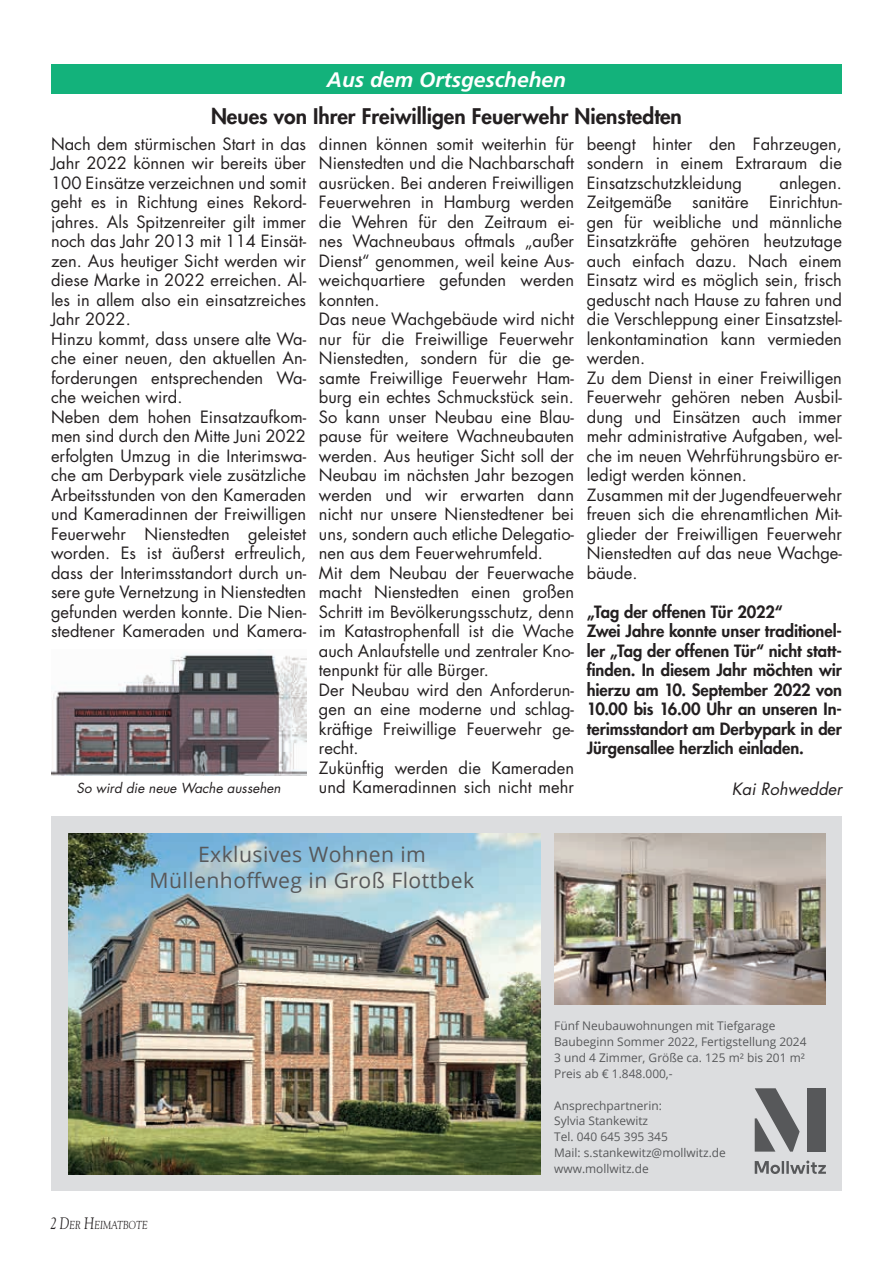
<style>
.page{position:relative;width:893px;height:1263px;background:#fff}
.page>*{position:absolute;margin:0;border:0;box-sizing:border-box;transform-origin:0 0}
.t1{font:21.15px/26.5px "Open Sans";letter-spacing:.02em;color:#57585a;text-align:center}
.t2{font:800 21px "Futura Std";color:#231f20}
.t3{font:italic 700 21px "Frutiger LT Std";color:#fff}
.t4{font:16.5px/19.5px "Futura Std";color:#231f20}
.t5{font:800 16.5px/19.5px "Futura Std";letter-spacing:-.005em;color:#231f20}
.t6{font:italic 16.5px "Futura Std";color:#231f20}
.t7{font:italic 13.5px "Futura Std";color:#231f20}
.t8{font:11.85px/15.9px "Open Sans";color:#57585a}
.t9{font:italic 11.55px "Goudy Std";color:#231f20;scale:.8 1}
.s1{font-size:16.5px}
</style>
<div class="page">
<div style="left:51px;top:64px;width:791px;height:30px;background:#13b27b"></div>
<img style="left:51px;top:653px;width:255px;height:122px">
<div style="left:51px;top:817px;width:791px;height:374px;background:#dcdddf"></div>
<img style="left:68px;top:834px;width:472px;height:340px">
<img style="left:554px;top:834px;width:271px;height:170px">
<svg style="left:755px;top:1160px;width:71px;height:14px"></svg>
<svg style="left:755px;top:1088px;width:45px;height:63px"></svg>
<div style="left:808px;top:1088px;width:18px;height:63px;background:#57585a"></div>
<p class="t3" style="left:327px;top:67px;width:241px">Aus dem Ortsgeschehen</p>
<p class="t2" style="left:211px;top:103px;width:472px">Neues von Ihrer Freiwilligen Feuerwehr Nienstedten</p>
<p class="t4" style="left:51px;top:134px;width:257px">Nach dem stürmischen Start in das<br>Jahr 2022 können wir bereits über<br>100 Einsätze verzeichnen und somit geht es in Richtung eines Rekord&shy;jahres. Als Spitzenreiter gilt immer noch das Jahr 2013 mit 114 Einsät&shy;zen. Aus heutiger Sicht werden wir diese Marke in 2022 erreichen. Al&shy;les in allem also ein einsatzreiches<br>Jahr 2022.<br>Hinzu kommt, dass unsere alte Wa&shy;che einer neuen, den aktuellen An&shy;forderungen entsprechenden Wa&shy;che weichen wird.<br>Neben dem hohen Einsatzaufkom&shy;men sind durch den Mitte Juni 2022 erfolgten Umzug in die Interimswa&shy;che am Derbypark viele zusätzliche<br>Arbeitsstunden von den Kameraden und Kameradinnen der Freiwilligen<br>Feuerwehr Nienstedten geleistet worden. Es ist äußerst erfreulich, dass der Interimsstandort durch un&shy;sere gute Vernetzung in Nienstedten gefunden werden konnte. Die Nien&shy;stedtener Kameraden und Kamera-</p>
<p class="t4" style="left:319px;top:134px;width:257px">dinnen können somit weiterhin für<br>Nienstedten und die Nachbarschaft ausrücken. Bei anderen Freiwilligen<br>Feuerwehren in Hamburg werden die Wehren für den Zeitraum ei&shy;nes Wachneubaus oftmals „außer<br>Dienst“ genommen, weil keine Aus&shy;weichquartiere gefunden werden konnten.<br>Das neue Wachgebäude wird nicht nur für die Freiwillige Feuerwehr<br>Nienstedten, sondern für die ge&shy;samte Freiwillige Feuerwehr Ham&shy;burg ein echtes Schmuckstück sein.<br>So kann unser Neubau eine Blau&shy;pause für weitere Wachneubauten werden. Aus heutiger Sicht soll der<br>Neubau im nächsten Jahr bezogen werden und wir erwarten dann nicht nur unsere Nienstedtener bei uns, sondern auch etliche Delegatio&shy;nen aus dem Feuerwehrumfeld.<br>Mit dem Neubau der Feuerwache macht Nienstedten einen großen<br>Schritt im Bevölkerungsschutz, denn im Katastrophenfall ist die Wache auch Anlaufstelle und zentraler Kno&shy;tenpunkt für alle Bürger.<br>Der Neubau wird den Anforderun&shy;gen an eine moderne und schlag&shy;kräftige Freiwillige Feuerwehr ge&shy;recht.<br>Zukünftig werden die Kameraden und Kameradinnen sich nicht mehr</p>
<p class="t4" style="left:587px;top:134px;width:257px;text-align:justify">beengt hinter den Fahrzeugen, sondern in einem Extraraum die Einsatzschutzkleidung</p>
<p class="t4" style="left:587px;top:173px;width:257px;text-indent:193px">anlegen.<br>Zeitgemäße sanitäre Einrichtun&shy;gen für weibliche und männliche<br>Einsatzkräfte gehören heutzutage auch einfach dazu. Nach einem<br>Einsatz wird es möglich sein, frisch geduscht nach Hause zu fahren und die Verschleppung einer Einsatzstel&shy;lenkontamination kann vermieden werden.<br>Zu dem Dienst in einer Freiwilligen<br>Feuerwehr gehören neben Ausbil&shy;dung und Einsätzen auch immer mehr administrative Aufgaben, wel&shy;che im neuen Wehrführungsbüro er&shy;ledigt werden können.<br>Zusammen mit der Jugendfeuerwehr freuen sich die ehrenamtlichen Mit&shy;glieder der Freiwilligen Feuerwehr<br>Nienstedten auf das neue Wachge&shy;bäude.</p>
<p class="t5" style="left:587px;top:602px;width:257px">„Tag der offenen Tür 2022“<br>Zwei Jahre konnte unser traditionel&shy;ler „Tag der offenen Tür“ nicht statt&shy;finden. In diesem Jahr möchten wir hierzu am 10. September 2022 von 10.00 bis 16.00 Uhr an unseren In&shy;terimsstandort am Derbypark in der Jürgensallee herzlich einladen.</p>
<p class="t7" style="left:77px;top:780px;width:206px">So wird die neue Wache aussehen</p>
<p class="t6" style="left:732px;top:779px;width:112px">Kai Rohwedder</p>
<p class="t1" style="left:150px;top:840px;width:326px">Exklusives Wohnen im<br>Müllenhoffweg in Groß Flottbek</p>
<p class="t9" style="left:50px;top:1217px;width:124px"><span class="s1">2</span> <span class="s1">D</span>ER <span class="s1">H</span>EIMATBOTE</p>
<p class="t8" style="left:554px;top:1017px;width:254px">Fünf Neubauwohnungen mit Tiefgarage Baubeginn Sommer 2022, Fertigstellung 2024<br>3 und 4 Zimmer, Größe ca. 125 m² bis 201 m²<br>Preis ab € 1.848.000,-</p>
<p class="t8" style="left:554px;top:1097px;width:173px">Ansprechpartnerin:<br>Sylvia Stankewitz<br>Tel. 040 645 395 345<br>Mail: s.stankewitz@mollwitz.de www.mollwitz.de</p>
</div>
